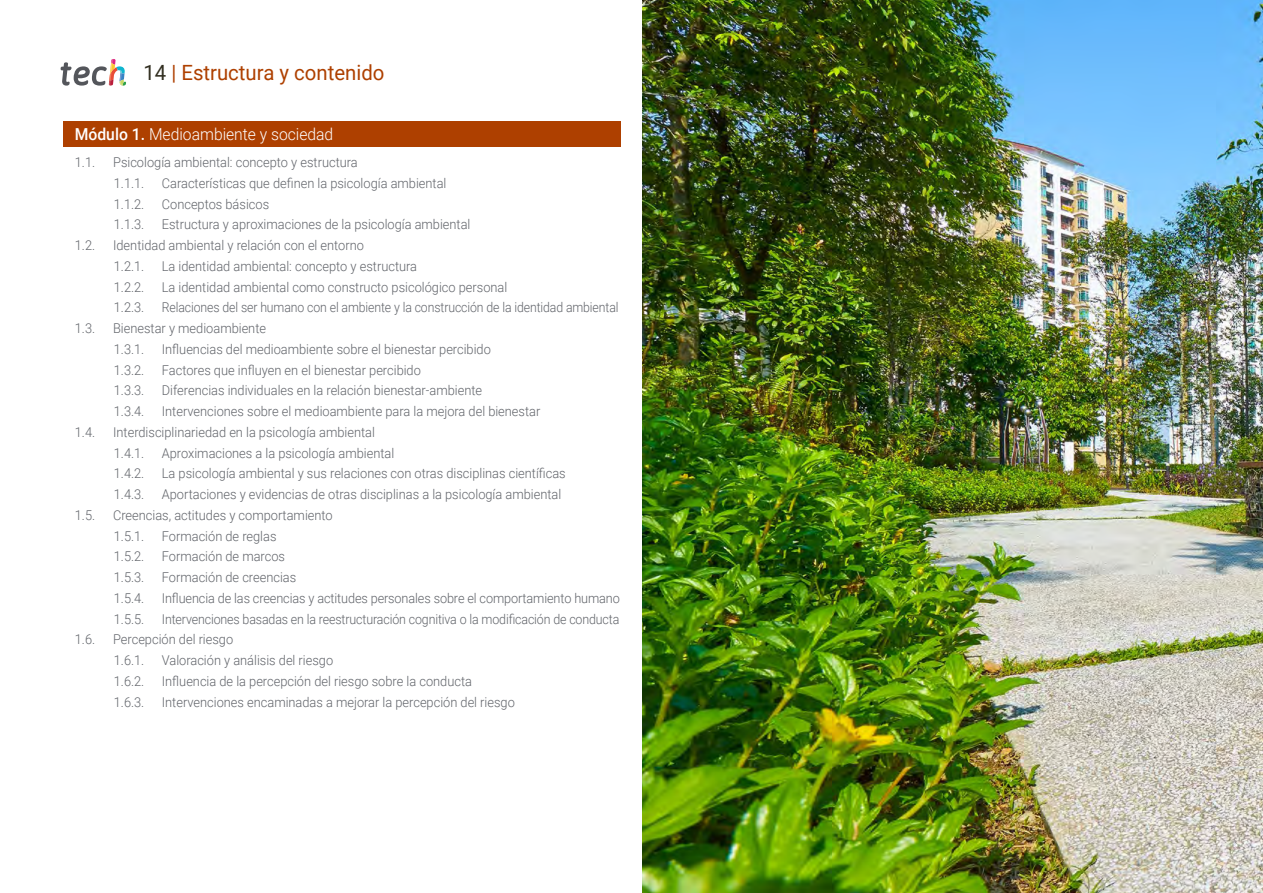
<style>
.page{position:relative;width:1263px;height:893px;background:#fff}
.page>*{position:absolute;margin:0;border:0;box-sizing:border-box;transform-origin:0 0}
.t1{font:21px "Roboto";color:#ae4000}
.t2{font:300 16.5px "Roboto";color:#fff;scale:.95 1}
.t3{font:300 13.5px/20.7px "Roboto";color:#61646a;scale:.95 1}
.t4{font:300 13.5px "Roboto";color:#61646a;scale:.92 1}
.t5{font:300 13.5px "Roboto";color:#61646a;scale:.91 1}
.t6{font:300 13.5px "Roboto";color:#61646a;scale:.94 1}
.s1{color:#312e20}
.s2{font-weight:500}
</style>
<div class="page">
<div style="left:64px;top:121px;width:557px;height:25px;background:#ae4000"></div>
<svg style="left:61px;top:59px;width:65px;height:27px"></svg>
<img style="left:642px;top:0;width:621px;height:893px">
<h1 class="t1" style="left:144px;top:57px;width:242px"><span class="s1">14</span> | Estructura y contenido</h1>
<p class="t2" style="left:75px;top:123px;width:274px"><span class="s2">Módulo 1.</span> Medioambiente y sociedad</p>
<p class="t3" style="left:75px;top:151px;width:23px">1.1.</p>
<p class="t3" style="left:113px;top:151px;width:259px">Psicología ambiental: concepto y estructura<br>1.1.1.</p>
<p class="t3" style="left:162px;top:172px;width:301px">Características que definen la psicología ambiental</p>
<p class="t3" style="left:114px;top:193px;width:34px">1.1.2.</p>
<p class="t3" style="left:162px;top:193px;width:114px">Conceptos básicos</p>
<p class="t3" style="left:114px;top:214px;width:34px">1.1.3.</p>
<p class="t3" style="left:162px;top:214px;width:326px">Estructura y aproximaciones de la psicología ambiental</p>
<p class="t3" style="left:75px;top:234px;width:23px">1.2.</p>
<p class="t3" style="left:113px;top:234px;width:266px">Identidad ambiental y relación con el entorno<br>1.2.1.</p>
<p class="t3" style="left:162px;top:255px;width:270px">La identidad ambiental: concepto y estructura</p>
<p class="t3" style="left:114px;top:276px;width:34px">1.2.2.</p>
<p class="t3" style="left:162px;top:276px;width:365px">La identidad ambiental como constructo psicológico personal</p>
<p class="t3" style="left:114px;top:297px;width:34px">1.2.3.</p>
<p class="t5" style="left:162px;top:298px;width:503px">Relaciones del ser humano con el ambiente y la construcción de la identidad ambiental</p>
<p class="t3" style="left:75px;top:317px;width:23px">1.3.</p>
<p class="t3" style="left:113px;top:317px;width:163px">Bienestar y medioambiente<br>1.3.1.</p>
<p class="t3" style="left:162px;top:338px;width:348px">Influencias del medioambiente sobre el bienestar percibido</p>
<p class="t3" style="left:114px;top:359px;width:34px">1.3.2.</p>
<p class="t3" style="left:162px;top:359px;width:274px">Factores que influyen en el bienestar percibido</p>
<p class="t3" style="left:114px;top:380px;width:34px">1.3.3.</p>
<p class="t3" style="left:162px;top:380px;width:339px">Diferencias individuales en la relación bienestar-ambiente</p>
<p class="t3" style="left:114px;top:400px;width:34px">1.3.4.</p>
<p class="t3" style="left:162px;top:400px;width:400px">Intervenciones sobre el medioambiente para la mejora del bienestar</p>
<p class="t3" style="left:75px;top:421px;width:23px">1.4.</p>
<p class="t3" style="left:113px;top:421px;width:277px">Interdisciplinariedad en la psicología ambiental<br>1.4.1.</p>
<p class="t3" style="left:162px;top:442px;width:246px">Aproximaciones a la psicología ambiental</p>
<p class="t3" style="left:114px;top:463px;width:34px">1.4.2.</p>
<p class="t3" style="left:162px;top:463px;width:427px">La psicología ambiental y sus relaciones con otras disciplinas científicas</p>
<p class="t3" style="left:114px;top:483px;width:34px">1.4.3.</p>
<p class="t3" style="left:162px;top:483px;width:422px">Aportaciones y evidencias de otras disciplinas a la psicología ambiental</p>
<p class="t3" style="left:75px;top:504px;width:23px">1.5.</p>
<p class="t3" style="left:113px;top:504px;width:233px">Creencias, actitudes y comportamiento<br>1.5.1.</p>
<p class="t3" style="left:162px;top:525px;width:122px">Formación de reglas</p>
<p class="t3" style="left:114px;top:546px;width:34px">1.5.2.</p>
<p class="t3" style="left:162px;top:546px;width:131px">Formación de marcos</p>
<p class="t3" style="left:114px;top:566px;width:34px">1.5.3.</p>
<p class="t3" style="left:162px;top:566px;width:143px">Formación de creencias</p>
<p class="t3" style="left:114px;top:587px;width:34px">1.5.4.</p>
<p class="t6" style="left:162px;top:589px;width:489px">Influencia de las creencias y actitudes personales sobre el comportamiento humano</p>
<p class="t3" style="left:114px;top:608px;width:34px">1.5.5.</p>
<p class="t4" style="left:162px;top:609px;width:499px">Intervenciones basadas en la reestructuración cognitiva o la modificación de conducta</p>
<p class="t3" style="left:75px;top:629px;width:23px">1.6.</p>
<p class="t3" style="left:113px;top:629px;width:128px">Percepción del riesgo<br>1.6.1.</p>
<p class="t3" style="left:162px;top:649px;width:182px">Valoración y análisis del riesgo</p>
<p class="t3" style="left:114px;top:670px;width:34px">1.6.2.</p>
<p class="t3" style="left:162px;top:670px;width:328px">Influencia de la percepción del riesgo sobre la conducta</p>
<p class="t3" style="left:114px;top:691px;width:34px">1.6.3.</p>
<p class="t3" style="left:162px;top:691px;width:373px">Intervenciones encaminadas a mejorar la percepción del riesgo</p>
</div>
